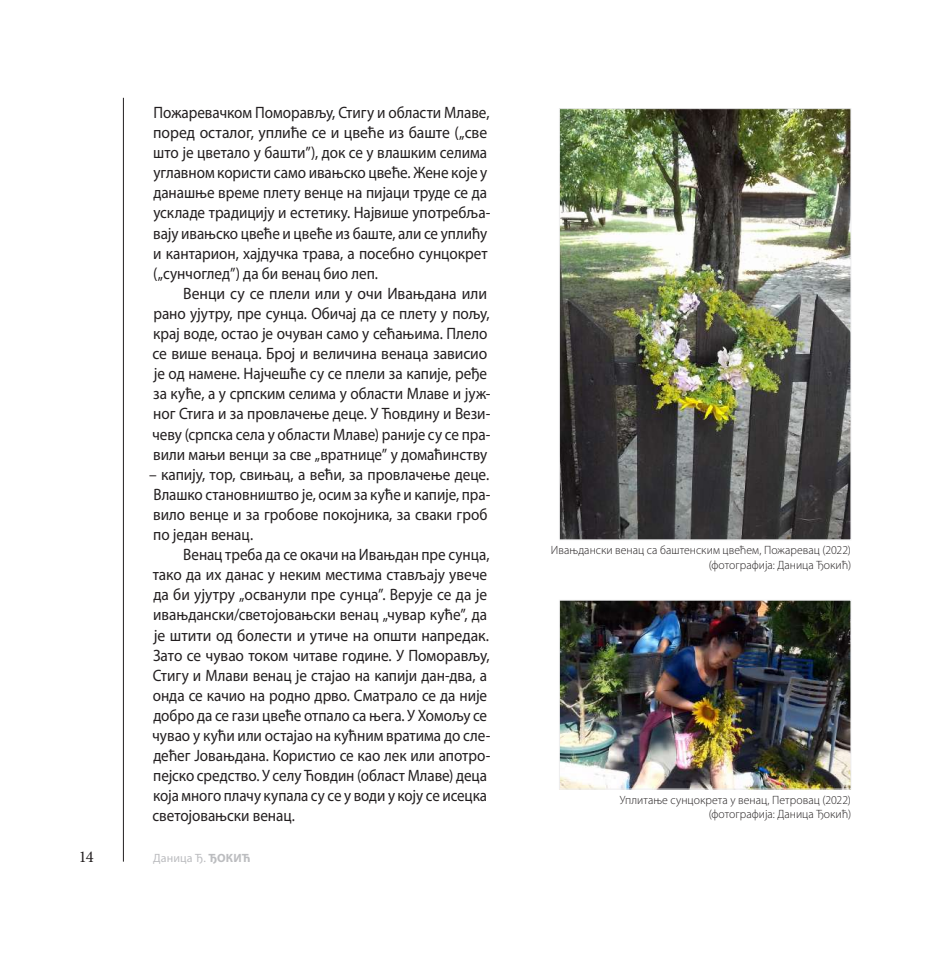
<style>
.page{position:relative;width:949px;height:961px;background:#fff}
.page>*{position:absolute;margin:0;border:0;box-sizing:border-box;transform-origin:0 0}
.t1{font:16.5px/20.1px "Myriad Pro";letter-spacing:-.005em;color:#231f20;scale:.92 1}
.t2{font:16.5px/20.1px "Myriad Pro";letter-spacing:-.005em;color:#231f20;scale:.95 1}
.t3{font:16.5px/20.1px "Myriad Pro";letter-spacing:-.005em;color:#231f20;scale:.93 1}
.t4{font:16.5px "Minion Pro";color:#231f20}
.t5{font:300 12px/14.4px "Myriad Pro";letter-spacing:.005em;color:#231f20;text-align:right}
.t6{font:12px "Myriad Pro";letter-spacing:.005em;color:#bcbdc0}
.s1{font-weight:700}
</style>
<div class="page">
<hr style="left:123px;top:98px;width:1px;height:764px;background:#231f20">
<img style="left:561px;top:110px;width:287px;height:428px">
<div style="left:559px;top:108px;width:291px;height:432px;border:1px solid #eeeeef"></div>
<img style="left:561px;top:602px;width:287px;height:185px">
<div style="left:559px;top:600px;width:291px;height:189px;border:1px solid #eeeeef"></div>
<p class="t1" style="left:153px;top:102px;width:368px">Пожаревачком Поморављу, Стигу и области Млаве, поред осталог, уплиће се и цвеће из баште („све што је цветало у башти”), док се у влашким селима углавном користи само ивањско цвеће. Жене које у данашње време плету венце на пијаци труде се да ускладе традицију и естетику. Највише употребља&shy;вају ивањско цвеће и цвеће из баште, али се уплићу и кантарион, хајдучка трава, а посебно сунцокрет („сунчоглед”) да би венац био леп.</p>
<p class="t2" style="left:152px;top:283px;width:357px;text-indent:31px">Венци су се плели или у очи Ивањдана или рано ујутру, пре сунца. Обичај да се плету у пољу, крај воде, остао је очуван само у сећањима. Плело се више венаца. Број и величина венаца зависио је од намене. Најчешће су се плели за капије, ређе за куће, а у српским селима у области Млаве и јуж&shy;ног Стига и за провлачење деце. У Ћовдину и Вези&shy;чеву (српска села у области Млаве) раније су се пра&shy;вили мањи венци за све „вратнице” у домаћинству</p>
<p class="t3" style="left:149px;top:464px;width:368px">– капију, тор, свињац, а већи, за провлачење деце.<br>Влашко становништво је, осим за куће и капије, пра&shy;вило венце и за гробове покојника, за сваки гроб по један венац.</p>
<p class="t1" style="left:152px;top:544px;width:369px;text-indent:31px">Венац треба да се окачи на Ивањдан пре сунца, тако да их данас у неким местима стављају увече да би ујутру „осванули пре сунца”. Верује се да је ивањдански/светојовањски венац „чувар куће”, да је штити од болести и утиче на општи напредак.<br>Зато се чувао током читаве године. У Поморављу, Стигу и Млави венац је стајао на капији дан-два, а онда се качио на родно дрво. Сматрало се да није добро да се гази цвеће отпало са њега. У Хомољу се чувао у кући или остајао на кућним вратима до сле&shy;дећег Јовањдана. Користио се као лек или апотро&shy;пејско средство. У селу Ћовдин (област Млаве) деца која много плачу купала су се у води у коју се исецка светојовањски венац.</p>
<p class="t5" style="left:551px;top:543px;width:301px">Ивањдански венац са баштенским цвећем, Пожаревац (2022) (фотографија: Даница Ђокић)</p>
<p class="t5" style="left:619px;top:793px;width:233px">Уплитање сунцокрета у венац, Петровац (2022) (фотографија: Даница Ђокић)</p>
<p class="t4" style="left:79px;top:845px;width:16px">14</p>
<p class="t6" style="left:153px;top:850px;width:99px">Даница Ђ. <span class="s1">ЂОКИЋ</span></p>
</div>
